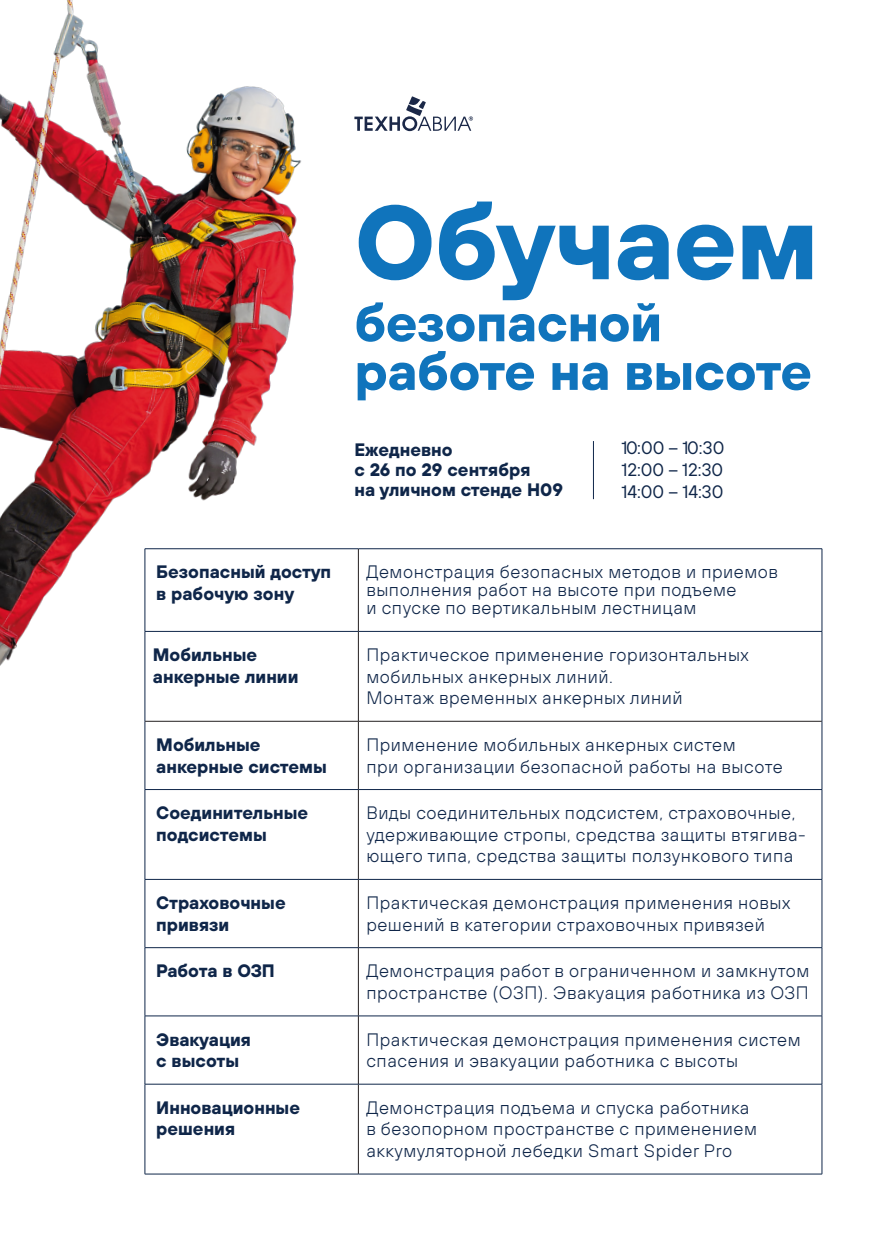
<style>
.page{position:relative;width:896px;height:1248px;background:#fff}
.page>*{position:absolute;margin:0;border:0;box-sizing:border-box;transform-origin:0 0}
.Осн_текст{font:700 105px "TT Hoves";letter-spacing:-.01em;color:#1074bc}
.Осн_текст-2{font:700 52.4px/48.6px "TT Hoves";letter-spacing:-.01em;color:#1074bc}
.t1{font:300 18px/21.6px "TT Hoves";letter-spacing:.03em;color:#0f2649}
.t2{font:700 18px/21.6px "TT Hoves";color:#0f2649}
.t3{font:18px/22px "TT Hoves";color:#0f2649;text-align:justify}
.t4{font:700 18px "TT Hoves";letter-spacing:-.02em;color:#0f2649}
</style>
<div class="page">
<svg style="left:354px;top:96px;width:119px;height:35px"></svg>
<hr style="left:145px;top:721px;width:1px;height:68px;background:#0f2649">
<hr style="left:145px;top:789px;width:213px;height:1px;background:#0f2649">
<hr style="left:145px;top:789px;width:1px;height:90px;background:#0f2649">
<hr style="left:145px;top:879px;width:213px;height:1px;background:#0f2649">
<hr style="left:145px;top:879px;width:1px;height:68px;background:#0f2649">
<hr style="left:145px;top:947px;width:213px;height:1px;background:#0f2649">
<hr style="left:145px;top:947px;width:1px;height:68px;background:#0f2649">
<hr style="left:145px;top:1015px;width:213px;height:1px;background:#0f2649">
<hr style="left:145px;top:1016px;width:1px;height:67px;background:#0f2649">
<hr style="left:145px;top:1083px;width:213px;height:1px;background:#0f2649">
<hr style="left:145px;top:1084px;width:1px;height:89px;background:#0f2649">
<hr style="left:145px;top:1173px;width:213px;height:1px;background:#0f2649">
<hr style="left:358px;top:548px;width:464px;height:1px;background:#0f2649">
<hr style="left:821px;top:549px;width:1px;height:82px;background:#0f2649">
<hr style="left:358px;top:631px;width:464px;height:1px;background:#0f2649">
<hr style="left:358px;top:631px;width:1px;height:90px;background:#231f20">
<hr style="left:358px;top:721px;width:1px;height:68px;background:#231f20">
<hr style="left:358px;top:789px;width:1px;height:90px;background:#231f20">
<hr style="left:358px;top:879px;width:1px;height:68px;background:#231f20">
<hr style="left:358px;top:947px;width:1px;height:68px;background:#231f20">
<hr style="left:358px;top:1016px;width:1px;height:67px;background:#231f20">
<hr style="left:358px;top:1084px;width:1px;height:89px;background:#231f20">
<hr style="left:821px;top:721px;width:1px;height:68px;background:#0f2649">
<hr style="left:358px;top:789px;width:464px;height:1px;background:#0f2649">
<hr style="left:821px;top:789px;width:1px;height:90px;background:#0f2649">
<hr style="left:358px;top:879px;width:464px;height:1px;background:#0f2649">
<hr style="left:821px;top:879px;width:1px;height:68px;background:#0f2649">
<hr style="left:358px;top:947px;width:464px;height:1px;background:#0f2649">
<hr style="left:821px;top:947px;width:1px;height:68px;background:#0f2649">
<hr style="left:358px;top:1015px;width:464px;height:1px;background:#0f2649">
<hr style="left:821px;top:1016px;width:1px;height:67px;background:#0f2649">
<hr style="left:358px;top:1083px;width:464px;height:1px;background:#0f2649">
<hr style="left:821px;top:1084px;width:1px;height:89px;background:#0f2649">
<hr style="left:358px;top:1173px;width:464px;height:1px;background:#0f2649">
<hr style="left:145px;top:548px;width:213px;height:1px;background:#0f2649">
<hr style="left:145px;top:631px;width:213px;height:1px;background:#0f2649">
<hr style="left:358px;top:549px;width:1px;height:82px;background:#231f20">
<hr style="left:821px;top:631px;width:1px;height:90px;background:#0f2649">
<hr style="left:145px;top:721px;width:213px;height:1px;background:#231f20">
<hr style="left:358px;top:721px;width:464px;height:1px;background:#231f20">
<img style="left:0;top:0;width:334px;height:777px">
<hr style="left:593px;top:441px;width:1px;height:58px;background:#0f2649">
<p class="Осн_текст" style="left:354px;top:170px;width:466px">Обучаем</p>
<p class="Осн_текст-2" style="left:354px;top:296px;width:459px">безопасной работе на высоте</p>
<p class="t2" style="left:354px;top:439px;width:210px;line-height:20px">Ежедневно<br>с 26 по 29 сентября<br>на уличном стенде H09</p>
<p class="t3" style="left:621px;top:436px;width:104px">10:00 – 10:30<br>12:00 – 12:30<br>14:00 – 14:30</p>
<p class="t2" style="left:156px;top:560px;width:176px">Безопасный доступ в рабочую зону</p>
<p class="t1" style="left:366px;top:562px;width:413px;line-height:18px">Демонстрация безопасных методов и приемов выполнения работ на высоте при подъеме<br>и спуске по вертикальным лестницам</p>
<p class="t2" style="left:153px;top:643px;width:147px">Мобильные анкерные линии</p>
<p class="t1" style="left:366px;top:643px;width:384px">Практическое применение горизонтальных мобильных анкерных линий.<br>Монтаж временных анкерных линий</p>
<p class="t2" style="left:156px;top:733px;width:172px">Мобильные анкерные системы</p>
<p class="t1" style="left:366px;top:733px;width:418px">Применение мобильных анкерных систем<br>при организации безопасной работы на высоте</p>
<p class="t2" style="left:156px;top:801px;width:153px">Соединительные подсистемы</p>
<p class="t1" style="left:366px;top:801px;width:441px">Виды соединительных подсистем, страховочные, удерживающие стропы, средства защиты втягива&shy;ющего типа, средства защиты ползункового типа</p>
<p class="t2" style="left:156px;top:891px;width:131px">Страховочные привязи</p>
<p class="t1" style="left:366px;top:891px;width:425px">Практическая демонстрация применения новых решений в категории страховочных привязей</p>
<p class="t4" style="left:156px;top:958px;width:120px">Работа в ОЗП</p>
<p class="t1" style="left:366px;top:959px;width:444px">Демонстрация работ в ограниченном и замкнутом пространстве (ОЗП). Эвакуация работника из ОЗП</p>
<p class="t2" style="left:156px;top:1027px;width:96px">Эвакуация с высоты</p>
<p class="t1" style="left:366px;top:1028px;width:436px">Практическая демонстрация применения систем спасения и эвакуации работника с высоты</p>
<p class="t2" style="left:156px;top:1095px;width:145px">Инновационные решения</p>
<p class="t1" style="left:366px;top:1096px;width:392px">Демонстрация подъема и спуска работника в безопорном пространстве с применением аккумуляторной лебедки Smart Spider Pro</p>
</div>
